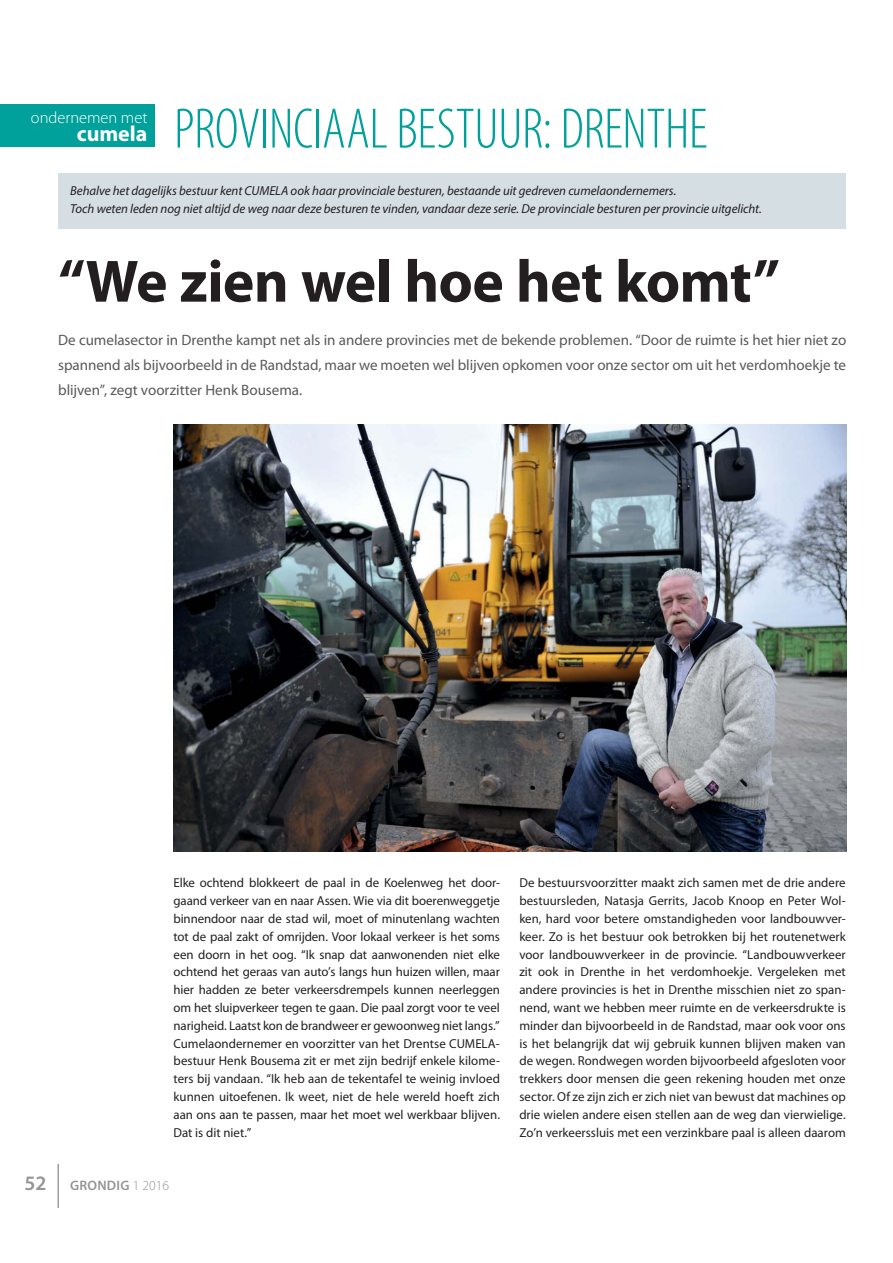
<style>
.page{position:relative;width:893px;height:1263px;background:#fff}
.page>*{position:absolute;margin:0;border:0;box-sizing:border-box;transform-origin:0 0}
.t1{font:700 60.3px "Myriad Pro";letter-spacing:-.015em;color:#231f20}
.t2{font:300 condensed 57.45px "Myriad Pro";letter-spacing:-.005em;color:#00a19a}
.t3{font:700 21.9px "Myriad Pro";color:#fff}
.t4{font:300 16.5px "Myriad Pro";color:#fff}
.t5{font:15px/24.6px "Myriad Pro";color:#58595b;text-align:justify}
.t6{font:600 13.65px "Myriad Pro";letter-spacing:.02em;color:#939598}
.t7{font:13.05px/17.9px "Myriad Pro";color:#231f20;text-align:justify}
.t8{font:italic 13.05px/17.9px "Myriad Pro";letter-spacing:-.005em;color:#231f20}
.s1{font-size:20.55px}
.s2{font-weight:300}
</style>
<div class="page">
<hr style="left:58px;top:1164px;width:1px;height:44px;background:#939598">
<div style="left:0;top:104px;width:154px;height:43px;background:#00a19a"></div>
<img style="left:174px;top:425px;width:672px;height:427px">
<div style="left:59px;top:174px;width:787px;height:55px;background:#d5dee3"></div>
<p class="t4" style="left:31px;top:108px;width:118px">ondernemen met</p>
<h3 class="t3" style="left:77px;top:125px;width:72px">cumela</h3>
<h2 class="t2" style="left:174px;top:94px;width:535px">PROVINCIAAL BESTUUR: DRENTHE</h2>
<p class="t8" style="left:70px;top:183px;width:693px">Behalve het dagelijks bestuur kent CUMELA ook haar provinciale besturen, bestaande uit gedreven cumelaondernemers.<br>Toch weten leden nog niet altijd de weg naar deze besturen te vinden, vandaar deze serie. De provinciale besturen per provincie uitgelicht.</p>
<h1 class="t1" style="left:58px;top:258px;width:723px">“We zien wel hoe het komt”</h1>
<p class="t5" style="left:58px;top:329px;width:789px">De cumelasector in Drenthe kampt net als in andere provincies met de bekende problemen. “Door de ruimte is het hier niet zo spannend als bijvoorbeeld in de Randstad, maar we moeten wel blijven opkomen voor onze sector om uit het verdomhoekje te blijven”, zegt voorzitter Henk Bousema.</p>
<p class="t7" style="left:174px;top:875px;width:328px">Elke ochtend blokkeert de paal in de Koelenweg het door&shy;gaand verkeer van en naar Assen. Wie via dit boerenweggetje binnendoor naar de stad wil, moet of minutenlang wachten tot de paal zakt of omrijden. Voor lokaal verkeer is het soms een doorn in het oog. “Ik snap dat aanwonenden niet elke ochtend het geraas van auto’s langs hun huizen willen, maar hier hadden ze beter verkeersdrempels kunnen neerleggen om het sluipverkeer tegen te gaan. Die paal zorgt voor te veel narigheid. Laatst kon de brandweer er gewoonweg niet langs.” Cumelaondernemer en voorzitter van het Drentse CUMELA&shy;bestuur Henk Bousema zit er met zijn bedrijf enkele kilome&shy;ters bij vandaan. “Ik heb aan de tekentafel te weinig invloed kunnen uitoefenen. Ik weet, niet de hele wereld hoeft zich aan ons aan te passen, maar het moet wel werkbaar blijven.<br>Dat is dit niet.”</p>
<p class="t7" style="left:519px;top:875px;width:328px">De bestuursvoorzitter maakt zich samen met de drie andere bestuursleden, Natasja Gerrits, Jacob Knoop en Peter Wol&shy;ken, hard voor betere omstandigheden voor landbouwver&shy;keer. Zo is het bestuur ook betrokken bij het routenetwerk voor landbouwverkeer in de provincie. “Landbouwverkeer zit ook in Drenthe in het verdomhoekje. Vergeleken met andere provincies is het in Drenthe misschien niet zo span&shy;nend, want we hebben meer ruimte en de verkeersdrukte is minder dan bijvoorbeeld in de Randstad, maar ook voor ons is het belangrijk dat wij gebruik kunnen blijven maken van de wegen. Rondwegen worden bijvoorbeeld afgesloten voor trekkers door mensen die geen rekening houden met onze sector. Of ze zijn zich er zich niet van bewust dat machines op drie wielen andere eisen stellen aan de weg dan vierwielige.<br>Zo’n verkeerssluis met een verzinkbare paal is alleen daarom</p>
<p class="t6" style="left:25px;top:1177px;width:146px"><span class="s1">52</span> GRONDIG <span class="s2">1 2016</span></p>
</div>
